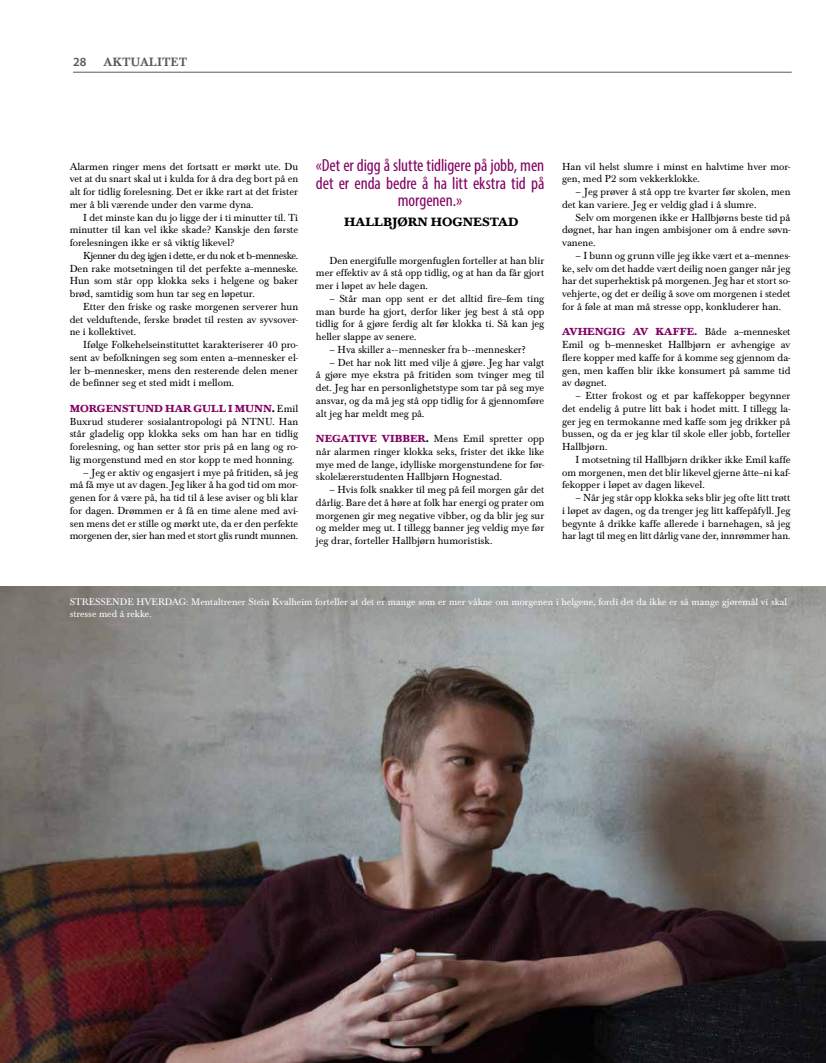
<style>
.page{position:relative;width:826px;height:1063px;background:#fff}
.page>*{position:absolute;margin:0;border:0;box-sizing:border-box;transform-origin:0 0}
.t1{font:condensed 17.5px/17.5px "Myriad Pro";letter-spacing:-.005em;color:#830063;text-align:center}
.t2{font:700 12.5px "Baskerville T";color:#000}
.t3{font:500 12.5px "Baskerville T";color:#58595b}
.t4{font:600 12.5px "Myriad Pro";color:#58595b}
.t5{font:10.62px/12.8px "Baskerville T";color:#000;text-align:justify}
.t6{font:10.62px "Minion Pro";color:#000}
.t7{font:10px/12px "Baskerville T";color:#fff}
.s1{font-weight:700;color:#830063}
.s2{font-weight:700}
.s3{font-family:"Minion Pro"}
.s4{font-family:"Baskerville T"}
</style>
<div class="page">
<hr style="left:73px;top:72px;width:718px;height:1px;background:#58595b">
<img style="left:0;top:587px;width:826px;height:476px">
<p class="t4" style="left:73px;top:54px;width:15px">28</p>
<p class="t3" style="left:104px;top:54px;width:85px">AKTUALITET</p>
<p class="t5" style="left:70px;top:160px;width:230px">Alarmen ringer mens det fortsatt er mørkt ute. Du vet at du snart skal ut i kulda for å dra deg bort på en alt for tidlig forelesning. Det er ikke rart at det frister mer å bli værende under den varme dyna.</p>
<p class="t5" style="left:70px;top:211px;width:230px;text-indent:14px">I det minste kan du jo ligge der i ti minutter til. Ti minutter til kan vel ikke skade? Kanskje den første forelesningen ikke er så viktig likevel?</p>
<p class="t5" style="left:70px;top:249px;width:230px;text-indent:14px">Kjenner du deg igjen i dette, er du nok et b--menneske.<br>Den rake motsetningen til det perfekte a--menneske.<br>Hun som står opp klokka seks i helgene og baker brød, samtidig som hun tar seg en løpetur.</p>
<p class="t5" style="left:70px;top:300px;width:230px;text-indent:14px">Etter den friske og raske morgenen serverer hun det velduftende, ferske brødet til resten av syvsover&shy;ne i kollektivet.</p>
<p class="t5" style="left:70px;top:338px;width:230px;text-indent:14px">Ifølge Folkehelseinstituttet karakteriserer 40 pro&shy;sent av befolkningen seg som enten a--mennesker el&shy;ler b--mennesker, mens den resterende delen mener de befinner seg et sted midt i mellom.</p>
<p class="t5" style="left:70px;top:402px;width:230px"><span class="s1">MORGENSTUND HAR GULL I MUNN</span><span class="s2">.</span> Emil Buxrud studerer sosialantropologi på NTNU. Han står gladelig opp klokka seks om han har en tidlig forelesning, og han setter stor pris på en lang og ro&shy;lig morgenstund med en stor kopp te med honning.</p>
<p class="t5" style="left:70px;top:466px;width:230px;text-indent:14px">– Jeg er aktiv og engasjert i mye på fritiden, så jeg må få mye ut av dagen. Jeg liker å ha god tid om mor&shy;genen for å være <span class="s3">på</span>, ha tid til å lese aviser og bli klar for dagen. Drømmen er å få en time alene med avi&shy;sen mens det er stille og mørkt ute, da er den perfekte morgenen der, sier han med et stort glis rundt munnen.</p>
<h1 class="t1" style="left:316px;top:156px;width:230px">«Det er digg å slutte tidligere på jobb, men det er enda bedre å ha litt ekstra tid på morgenen.»</h1>
<p class="t2" style="left:344px;top:214px;width:22px">HALLB</p>
<p class="t2" style="left:392px;top:214px;width:50px">JØRN HOGNESTAD</p>
<p class="t5" style="left:316px;top:254px;width:230px;text-indent:14px">Den energifulle morgenfuglen forteller at han blir mer effektiv av å stå opp tidlig, og at han da får gjort mer i løpet av hele dagen.</p>
<p class="t5" style="left:316px;top:292px;width:230px;text-indent:14px">– Står man opp sent er det alltid fire--fem ting man burde ha gjort, derfor liker jeg best å stå opp tidlig for å gjøre ferdig alt før klokka ti. Så kan jeg heller slappe av senere.</p>
<p class="t6" style="left:329px;top:342px;width:198px"><span class="s4">– H</span>va skiller a--mennesker fra b--mennesker?</p>
<p class="t5" style="left:316px;top:356px;width:230px;text-indent:14px">– Det har nok litt med vilje å gjøre. Jeg har valgt å gjøre mye ekstra på fritiden som tvinger meg til det. Jeg har en personlighetstype som tar på seg mye ansvar, og da må jeg stå opp tidlig for å gjennomføre alt jeg har meldt meg på.</p>
<p class="t5" style="left:316px;top:432px;width:230px"><span class="s1">NEGATIVE VIBBER</span><span class="s2">.</span> Mens Emil spretter opp når alarmen ringer klokka seks, frister det ikke like mye med de lange, idylliske morgenstundene for før&shy;skolelærerstudenten Hallbjørn Hognestad.</p>
<p class="t5" style="left:316px;top:483px;width:230px;text-indent:14px">– Hvis folk snakker til meg på feil morgen går det dårlig. Bare det å høre at folk har energi og prater om morgenen gir meg negative vibber, og da blir jeg sur og melder meg ut. I tillegg banner jeg veldig mye før jeg drar, forteller Hallbjørn humoristisk.</p>
<p class="t5" style="left:562px;top:160px;width:230px">Han vil helst slumre i minst en halvtime hver mor&shy;gen, med P2 som vekkerklokke.</p>
<p class="t5" style="left:562px;top:185px;width:230px;text-indent:14px">– Jeg prøver å stå opp tre kvarter før skolen, men det kan variere. Jeg er veldig glad i å slumre.</p>
<p class="t5" style="left:562px;top:211px;width:230px;text-indent:14px">Selv om morgenen ikke er Hallbjørns beste tid på døgnet, har han ingen ambisjoner om å endre søvn&shy;vanene.</p>
<p class="t5" style="left:562px;top:249px;width:230px;text-indent:14px">– I bunn og grunn ville jeg ikke vært et a--mennes&shy;ke, selv om det hadde vært deilig noen ganger når jeg har det superhektisk på morgenen. Jeg har et stort so&shy;vehjerte, og det er deilig å sove om morgenen i stedet for å føle at man må stresse opp, konkluderer han.</p>
<p class="t5" style="left:562px;top:326px;width:230px"><span class="s1">AVHENGIG AV KAFFE.</span> Både a--mennesket Emil og b--mennesket Hallbjørn er avhengige av flere kopper med kaffe for å komme seg gjennom da&shy;gen, men kaffen blir ikke konsumert på samme tid av døgnet.</p>
<p class="t5" style="left:562px;top:389px;width:230px;text-indent:14px">– Etter frokost og et par kaffekopper begynner det endelig å putre litt bak i hodet mitt. I tillegg la&shy;ger jeg en termokanne med kaffe som jeg drikker på bussen, og da er jeg klar til skole eller jobb, forteller Hallbjørn.</p>
<p class="t5" style="left:562px;top:453px;width:230px;text-indent:14px">I motsetning til Hallbjørn drikker ikke Emil kaffe om morgenen, men det blir likevel gjerne åtte--ni kaf&shy;fekopper i løpet av dagen likevel.</p>
<p class="t5" style="left:562px;top:491px;width:230px;text-indent:14px">– Når jeg står opp klokka seks blir jeg ofte litt trøtt i løpet av dagen, og da trenger jeg litt kaffepåfyll. Jeg begynte å drikke kaffe allerede i barnehagen, så jeg har lagt til meg en litt dårlig vane der, innrømmer han.</p>
<p class="t7" style="left:70px;top:596px;width:719px">STRESSENDE HVERDAG: Mentaltrener Stein Kvalheim forteller at det er mange som er mer våkne om morgenen i helgene, fordi det da ikke er så mange gjøremål vi skal stresse med å rekke.</p>
</div>
